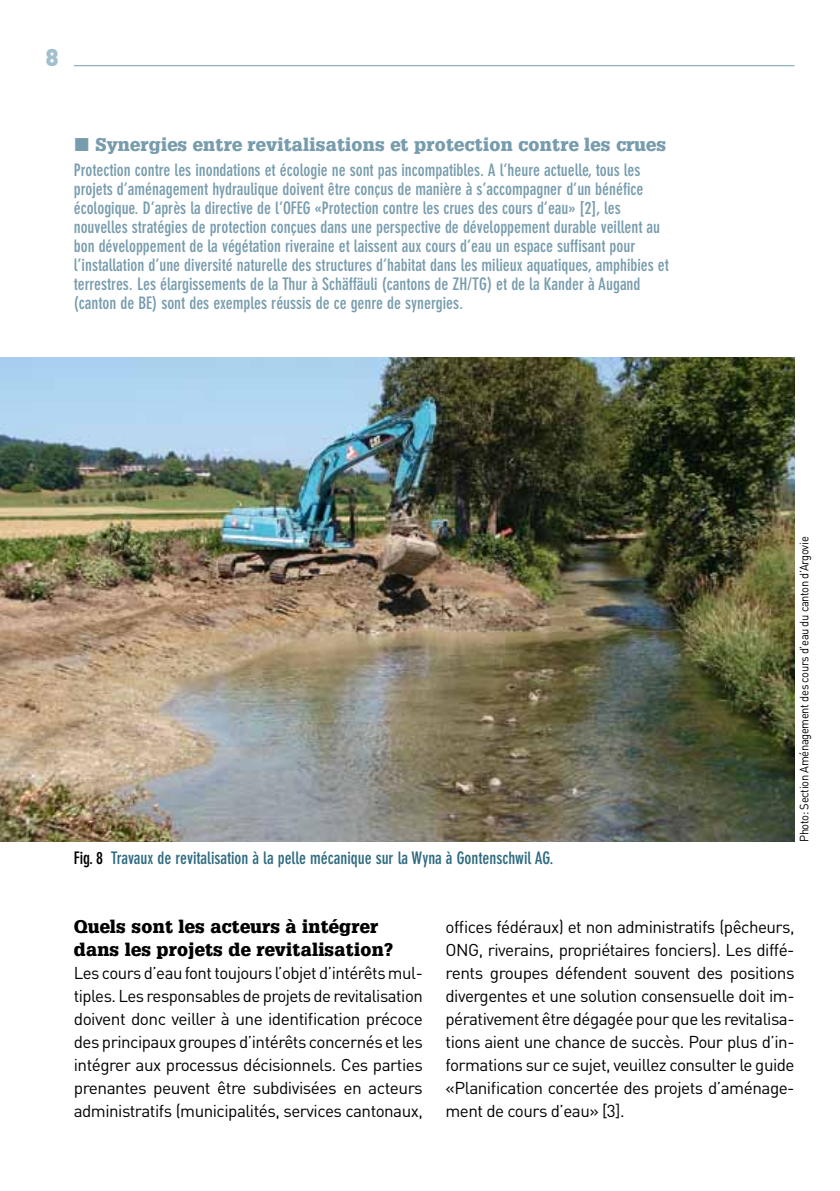
<style>
.page{position:relative;width:840px;height:1191px;background:#fff}
.page>*{position:absolute;margin:0;border:0;box-sizing:border-box;transform-origin:0 0}
.t1{font:900 24px "DIN";color:#a2bfcd}
.t2{font:900 18px/23px "Glypha LT";letter-spacing:.015em;color:#000}
.t3{font:900 18px "Glypha LT";letter-spacing:.015em;color:#779cad}
.t4{font:17px/23px "DIN";letter-spacing:-.03em;color:#000;text-align:justify}
.t5{font:700 condensed 17px/19px "DIN Neuzeit Grotesk";color:#779cad}
.t6{font:700 condensed 17px "DIN Neuzeit Grotesk";color:#2e6a7f}
.t7{font:12px "DIN";letter-spacing:-.03em;color:#000;scale:.93 1}
.s1{color:#000}
</style>
<div class="page">
<hr style="left:74px;top:65px;width:720px;height:1px;background:#779cad">
<img style="left:0;top:358px;width:794px;height:483px">
<h1 class="t1" style="left:45px;top:42px;width:15px">8</h1>
<p class="t3" style="left:95px;top:134px;width:572px">Synergies entre revitalisations et protection contre les crues</p>
<p class="t5" style="left:74px;top:160px;width:596px">Protection contre les inondations et écologie ne sont pas incompatibles. A l’heure actuelle, tous les projets d’aménagement hydraulique doivent être conçus de manière à s’accompagner d’un bénéfice écologique. D’après la directive de l’OFEG «Protection contre les crues des cours d’eau» [2], les nouvelles stratégies de protection conçues dans une perspective de développement durable veillent au bon développement de la végétation riveraine et laissent aux cours d’eau un espace suffisant pour l’installation d’une diversité naturelle des structures d’habitat dans les milieux aquatiques, amphibies et terrestres. Les élargissements de la Thur à Schäffäuli (cantons de ZH/TG) et de la Kander à Augand (canton de BE) sont des exemples réussis de ce genre de synergies.</p>
<p class="t6" style="left:74px;top:848px;width:481px"><span class="s1">Fig. 8</span> Travaux de revitalisation à la pelle mécanique sur la Wyna à Gontenschwil AG.</p>
<p class="t7" style="left:796px;top:842px;width:330px;rotate:-90deg">Photo: Section Aménagement des cours d’eau du canton d’Argovie</p>
<p class="t2" style="left:74px;top:915px;width:321px">Quels sont les acteurs à intégrer dans les projets de revitalisation?</p>
<p class="t4" style="left:74px;top:961px;width:350px">Les cours d’eau font toujours l’objet d’intérêts mul&shy;tiples. Les responsables de projets de revitalisation doivent donc veiller à une identification précoce des principaux groupes d’intérêts concernés et les intégrer aux processus décisionnels. Ces parties prenantes peuvent être subdivisées en acteurs administratifs (municipalités, services cantonaux,</p>
<p class="t4" style="left:445px;top:915px;width:350px">offices fédéraux) et non administratifs (pêcheurs, ONG, riverains, propriétaires fonciers). Les diffé&shy;rents groupes défendent souvent des positions divergentes et une solution consensuelle doit im&shy;pérativement être dégagée pour que les revitalisa&shy;tions aient une chance de succès. Pour plus d’in&shy;formations sur ce sujet, veuillez consulter le guide «Planification concertée des projets d’aménage&shy;ment de cours d’eau» [3].</p>
</div>
